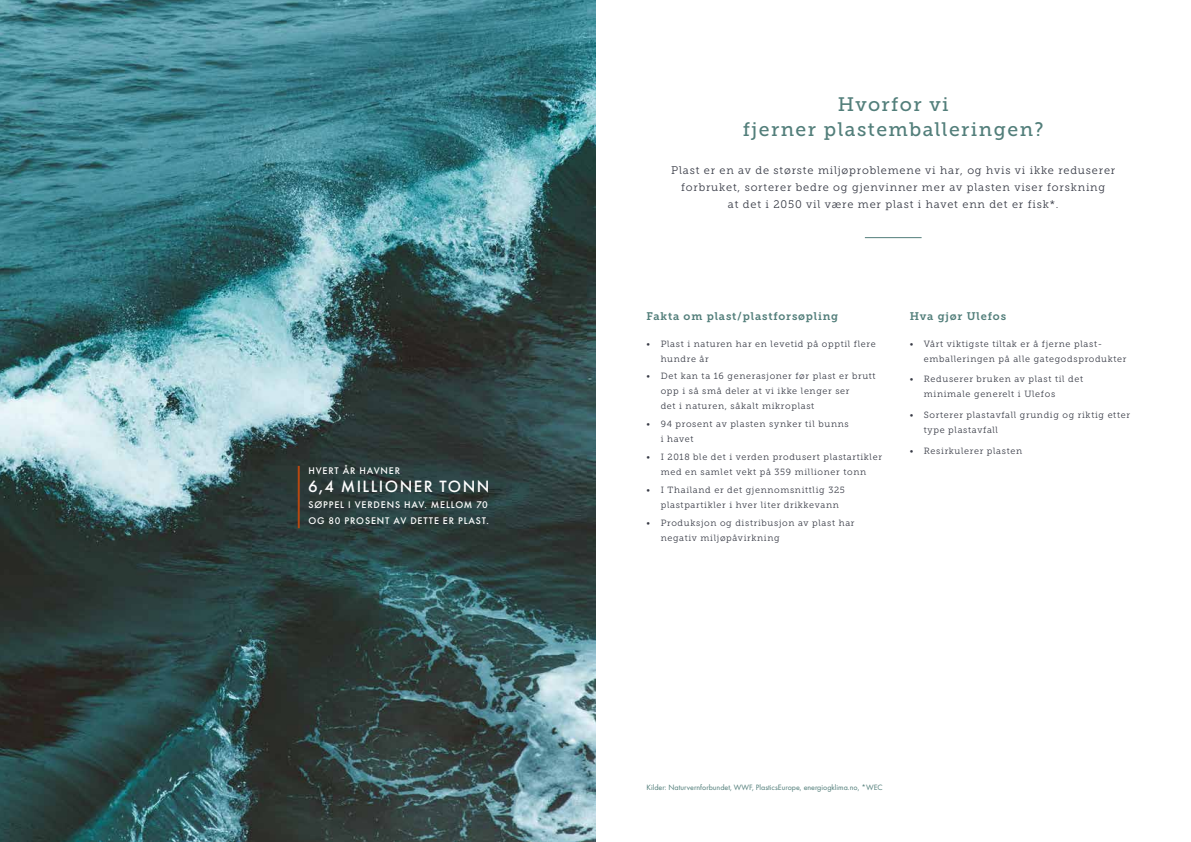
<style>
.page{position:relative;width:1191px;height:842px;background:#fff}
.page>*{position:absolute;margin:0;border:0;box-sizing:border-box;transform-origin:0 0}
.t1{font:19.4px/25.1px "Museo Slab 500";letter-spacing:.075em;color:#527e7a;text-align:center}
.t2{font:500 17px "Futura PT";letter-spacing:.085em;color:#fff}
.t3{font:11px/17px "Museo Slab 300";letter-spacing:.075em;color:#373a45;text-align:center}
.t4{font:11px "Museo Slab 700";letter-spacing:.075em;color:#527e7a}
.t5{font:500 10px/16px "Futura PT";letter-spacing:.085em;color:#fff}
.t6{font:9px/15px "Museo Slab 300";letter-spacing:.075em;color:#373a45}
.t7{font:8px "Futura PT";color:#527e7a}
</style>
<div class="page">
<hr style="left:865px;top:237px;width:56px;height:1px;background:#527e7a">
<img style="left:0;top:0;width:595px;height:842px">
<hr style="left:298px;top:466px;width:2px;height:62px;background:#b74811">
<p class="t5" style="left:308px;top:462px;width:93px">HVERT ÅR HAVNER</p>
<h2 class="t2" style="left:308px;top:476px;width:183px">6,4 MILLIONER TONN</h2>
<p class="t5" style="left:308px;top:497px;width:182px">SØPPEL I VERDENS HAV. MELLOM 70<br>OG 80 PROSENT AV DETTE ER PLAST.</p>
<h1 class="t1" style="left:743px;top:92px;width:302px">Hvorfor vi<br>fjerner plastemballeringen?</h1>
<p class="t3" style="left:671px;top:162px;width:445px">Plast er en av de største miljøproblemene vi har, og hvis vi ikke reduserer forbruket, sorterer bedre og gjenvinner mer av plasten viser forskning<br>at det i 2050 vil være mer plast i havet enn det er fisk*.</p>
<p class="t4" style="left:646px;top:310px;width:193px">Fakta om plast/plastforsøpling</p>
<p class="t4" style="left:909px;top:310px;width:98px">Hva gjør Ulefos</p>
<p class="t6" style="left:660px;top:336px;width:216px;text-indent:-14px">• Plast i naturen har en levetid på opptil flere hundre år</p>
<p class="t6" style="left:660px;top:369px;width:216px;text-indent:-14px">• Det kan ta 16 generasjoner før plast er brutt opp i så små deler at vi ikke lenger ser<br>det i naturen, såkalt mikroplast</p>
<p class="t6" style="left:660px;top:417px;width:189px;text-indent:-14px">• 94 prosent av plasten synker til bunns i havet</p>
<p class="t6" style="left:646px;top:449px;width:237px;text-align:center">• I 2018 ble det i verden produsert plastartikler med en samlet vekt på 359 millioner tonn</p>
<p class="t6" style="left:660px;top:482px;width:186px;text-indent:-14px">• I Thailand er det gjennomsnittlig 325 plastpartikler i hver liter drikkevann</p>
<p class="t6" style="left:660px;top:515px;width:195px;text-indent:-14px">• Produksjon og distribusjon av plast har negativ miljøpåvirkning</p>
<p class="t6" style="left:924px;top:336px;width:204px;text-indent:-14px">• Vårt viktigste tiltak er å fjerne plast&shy;emballeringen på alle gategodsprodukter</p>
<p class="t6" style="left:924px;top:372px;width:161px;text-indent:-14px">• Reduserer bruken av plast til det minimale generelt i Ulefos</p>
<p class="t6" style="left:924px;top:407px;width:208px;text-indent:-14px">• Sorterer plastavfall grundig og riktig etter type plastavfall</p>
<p class="t6" style="left:909px;top:443px;width:114px">• Resirkulerer plasten</p>
<p class="t7" style="left:646px;top:782px;width:238px">Kilder: Naturvernforbundet, WWF, PlasticsEurope, energiogklima.no, *WEC</p>
</div>
